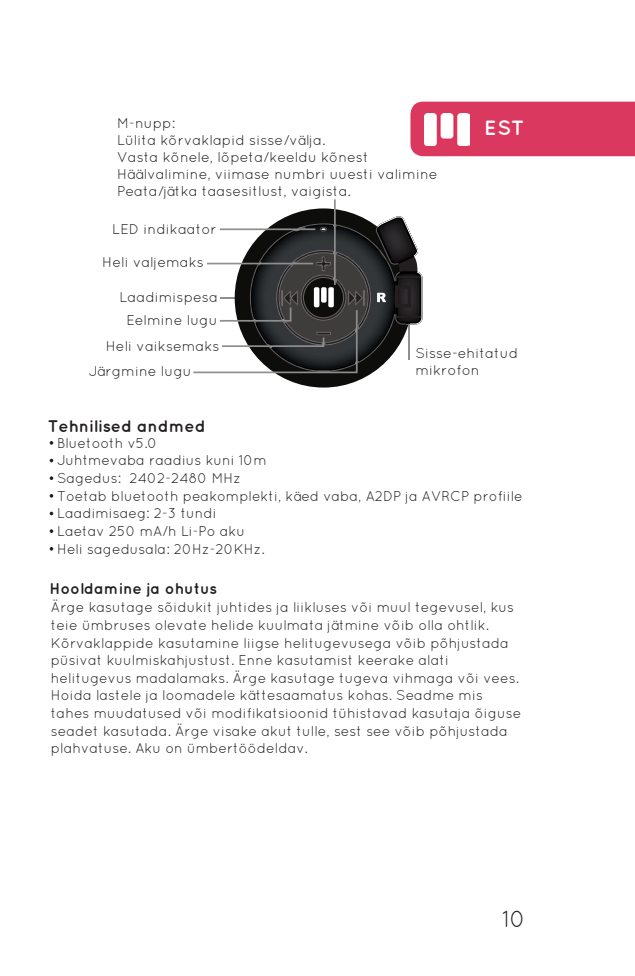
<style>
.page{position:relative;width:635px;height:976px;background:#fff}
.page>*{position:absolute;margin:0;border:0;box-sizing:border-box;transform-origin:0 0}
.t1{font:23.2px "Quicksand";color:#231f20}
.t2{font:700 20.4px "Quicksand";color:#fff}
.t3{font:700 16.8px "Quicksand";color:#231f20}
.t4{font:700 15.6px "Quicksand";color:#231f20}
.t5{font:14px/17.6px "Quicksand";color:#231f20}
</style>
<div class="page">
<div style="left:410px;top:102px;width:225px;height:54px;background:#db3860"></div>
<svg style="left:276px;top:208px;width:95px;height:179px;fill:#0d0e0c"></svg>
<hr style="left:334px;top:199px;width:2px;height:86px;background:#8f8d8d">
<svg style="left:193px;top:216px;width:229px;height:158px"></svg>
<svg style="left:50px;top:458px;width:3px;height:4px"></svg>
<svg style="left:50px;top:476px;width:3px;height:4px"></svg>
<svg style="left:50px;top:511px;width:3px;height:4px"></svg>
<img style="left:425px;top:113px;width:45px;height:33px">
<p class="t5" style="left:117px;top:114px;width:322px">M-nupp:<br>Lülita kõrvaklapid sisse/välja.<br>Vasta kõnele, lõpeta/keeldu kõnest Häälvalimine, viimase numbri uuesti valimine Peata/jätka taasesitlust, vaigista.</p>
<p class="t5" style="left:112px;top:219px;width:106px">LED indikaator</p>
<p class="t5" style="left:102px;top:253px;width:103px">Heli valjemaks</p>
<p class="t5" style="left:119px;top:285px;width:100px;line-height:22.8px;text-align:center">Laadimispesa<br>Eelmine lugu</p>
<p class="t5" style="left:89px;top:333px;width:132px;line-height:25.2px;text-indent:17px">Heli vaiksemaks<br>Järgmine lugu</p>
<p class="t5" style="left:415px;top:344px;width:104px">Sisse-ehitatud mikrofon</p>
<h2 class="t2" style="left:484px;top:115px;width:42px">EST</h2>
<p class="t3" style="left:48px;top:415px;width:159px">Tehnilised andmed</p>
<p class="t5" style="left:57px;top:434px;width:467px">Bluetooth v5.0<br>Juhtmevaba raadius kuni 10m<br>Sagedus: 2402-2480 MHz<br>Toetab bluetooth peakomplekti, käed vaba, A2DP ja AVRCP profiile<br>Laadimisaeg: 2-3 tundi<br>Laetav 250 mA/h Li-Po aku<br>Heli sagedusala: 20Hz-20KHz.</p>
<p class="t4" style="left:50px;top:579px;width:169px">Hooldamine ja ohutus</p>
<p class="t5" style="left:51px;top:598px;width:472px">Ärge kasutage sõidukit juhtides ja liikluses või muul tegevusel, kus teie ümbruses olevate helide kuulmata jätmine võib olla ohtlik.<br>Kõrvaklappide kasutamine liigse helitugevusega võib põhjustada püsivat kuulmiskahjustust. Enne kasutamist keerake alati helitugevus madalamaks. Ärge kasutage tugeva vihmaga või vees.<br>Hoida lastele ja loomadele kättesaamatus kohas. Seadme mis tahes muudatused või modifikatsioonid tühistavad kasutaja õiguse seadet kasutada. Ärge visake akut tulle, sest see võib põhjustada plahvatuse. Aku on ümbertöödeldav.</p>
<h1 class="t1" style="left:502px;top:905px;width:26px">10</h1>
</div>
